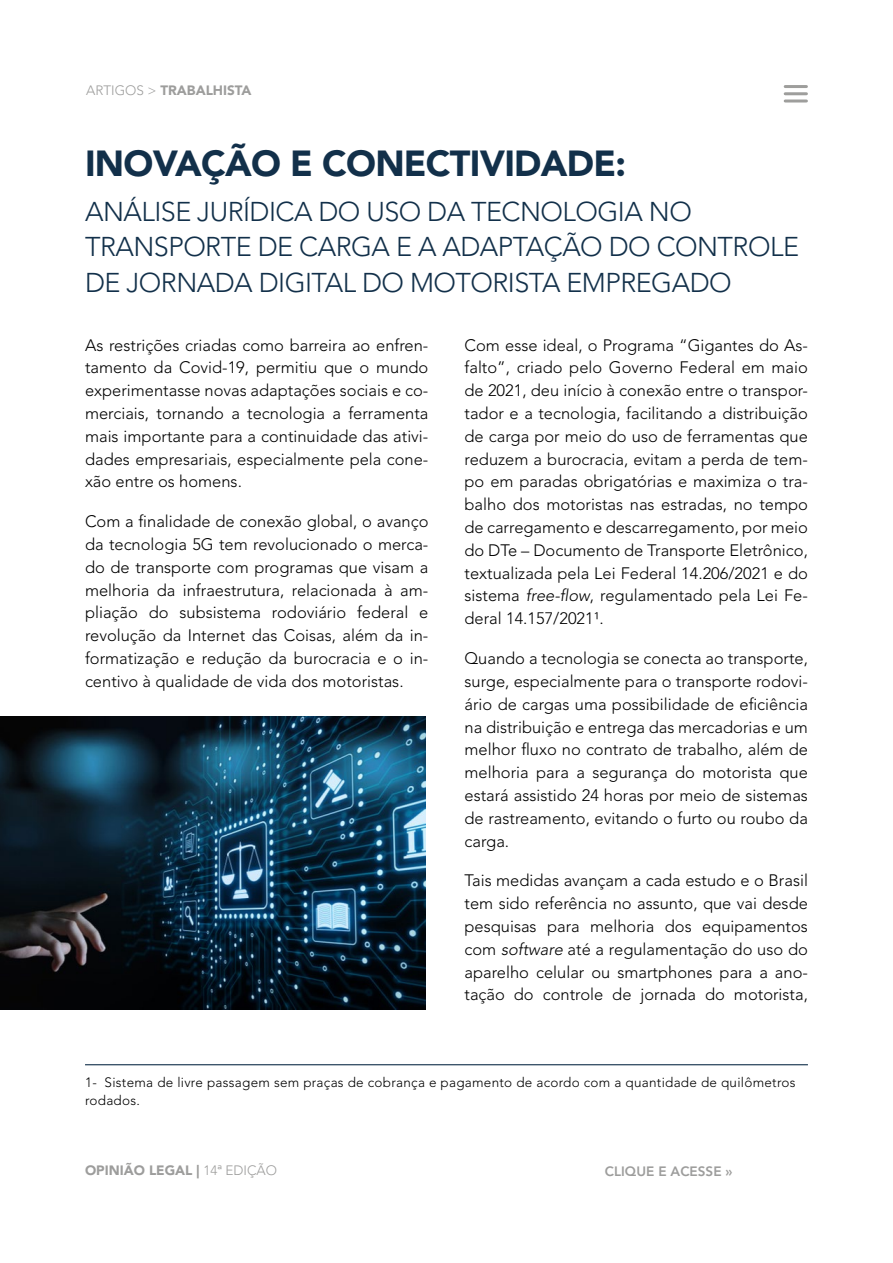
<style>
.page{position:relative;width:893px;height:1263px;background:#fff}
.page>*{position:absolute;margin:0;border:0;box-sizing:border-box;transform-origin:0 0}
.t1{font:900 36px "Avenir LT Std";letter-spacing:-.02em;color:#12304a}
.t2{font:300 27px/35.4px "Avenir LT Std";letter-spacing:-.02em;color:#12304a}
.t3{font:300 16.5px/22.8px "Avenir LT Std";color:#000;text-align:justify}
.t4{font:300 13.5px/18px "Avenir LT Std";letter-spacing:.02em;color:#000}
.t5{font:900 13.5px "Avenir LT Std";color:#9d9d9c}
.t6{font:800 13.5px "Avenir LT Std";color:#9d9d9c}
.s1{font-weight:300}
.s2{font-style:italic}
</style>
<div class="page">
<hr style="left:785px;top:85px;width:21px;height:3px;background:#9e9e9c">
<hr style="left:785px;top:92px;width:21px;height:3px;background:#9e9e9c">
<hr style="left:785px;top:99px;width:21px;height:3px;background:#9e9e9c">
<img style="left:0;top:716px;width:425px;height:294px">
<hr style="left:85px;top:1064px;width:723px;height:1px;background:#12304a">
<p class="t5" style="left:86px;top:82px;width:167px"><span class="s1">ARTIGOS &gt;</span> TRABALHISTA</p>
<h1 class="t1" style="left:85px;top:142px;width:543px">INOVAÇÃO E CONECTIVIDADE:</h1>
<h2 class="t2" style="left:85px;top:194px;width:715px">ANÁLISE JURÍDICA DO USO DA TECNOLOGIA NO<br>TRANSPORTE DE CARGA E A ADAPTAÇÃO DO CONTROLE<br>DE JORNADA DIGITAL DO MOTORISTA EMPREGADO</h2>
<p class="t3" style="left:85px;top:333px;width:345px">As restrições criadas como barreira ao enfren&shy;tamento da Covid-19, permitiu que o mundo experimentasse novas adaptações sociais e co&shy;merciais, tornando a tecnologia a ferramenta mais importante para a continuidade das ativi&shy;dades empresariais, especialmente pela cone&shy;xão entre os homens.</p>
<p class="t3" style="left:85px;top:510px;width:345px">Com a finalidade de conexão global, o avanço da tecnologia 5G tem revolucionado o merca&shy;do de transporte com programas que visam a melhoria da infraestrutura, relacionada à am&shy;pliação do subsistema rodoviário federal e revolução da Internet das Coisas, além da in&shy;formatização e redução da burocracia e o in&shy;centivo à qualidade de vida dos motoristas.</p>
<p class="t3" style="left:465px;top:334px;width:345px">Com esse ideal, o Programa “Gigantes do As&shy;falto”, criado pelo Governo Federal em maio de 2021, deu início à conexão entre o transpor&shy;tador e a tecnologia, facilitando a distribuição de carga por meio do uso de ferramentas que reduzem a burocracia, evitam a perda de tem&shy;po em paradas obrigatórias e maximiza o tra&shy;balho dos motoristas nas estradas, no tempo de carregamento e descarregamento, por meio do DTe – Documento de Transporte Eletrônico, textualizada pela Lei Federal 14.206/2021 e do sistema <span class="s2">free-flow</span>, regulamentado pela Lei Fe&shy;deral 14.157/20211.</p>
<p class="t3" style="left:465px;top:647px;width:345px">Quando a tecnologia se conecta ao transporte, surge, especialmente para o transporte rodovi&shy;ário de cargas uma possibilidade de eficiência na distribuição e entrega das mercadorias e um melhor fluxo no contrato de trabalho, além de melhoria para a segurança do motorista que estará assistido 24 horas por meio de sistemas de rastreamento, evitando o furto ou roubo da carga.</p>
<p class="t3" style="left:465px;top:869px;width:345px">Tais medidas avançam a cada estudo e o Brasil tem sido referência no assunto, que vai desde pesquisas para melhoria dos equipamentos com <span class="s2">software</span> até a regulamentação do uso do aparelho celular ou smartphones para a ano&shy;tação do controle de jornada do motorista,</p>
<p class="t4" style="left:85px;top:1073px;width:712px">1- Sistema de livre passagem sem praças de cobrança e pagamento de acordo com a quantidade de quilômetros rodados.</p>
<p class="t5" style="left:85px;top:1162px;width:194px">OPINIÃO LEGAL | <span class="s1">14a EDIÇÃO</span></p>
<p class="t6" style="left:605px;top:1164px;width:129px">CLIQUE E ACESSE »</p>
</div>
